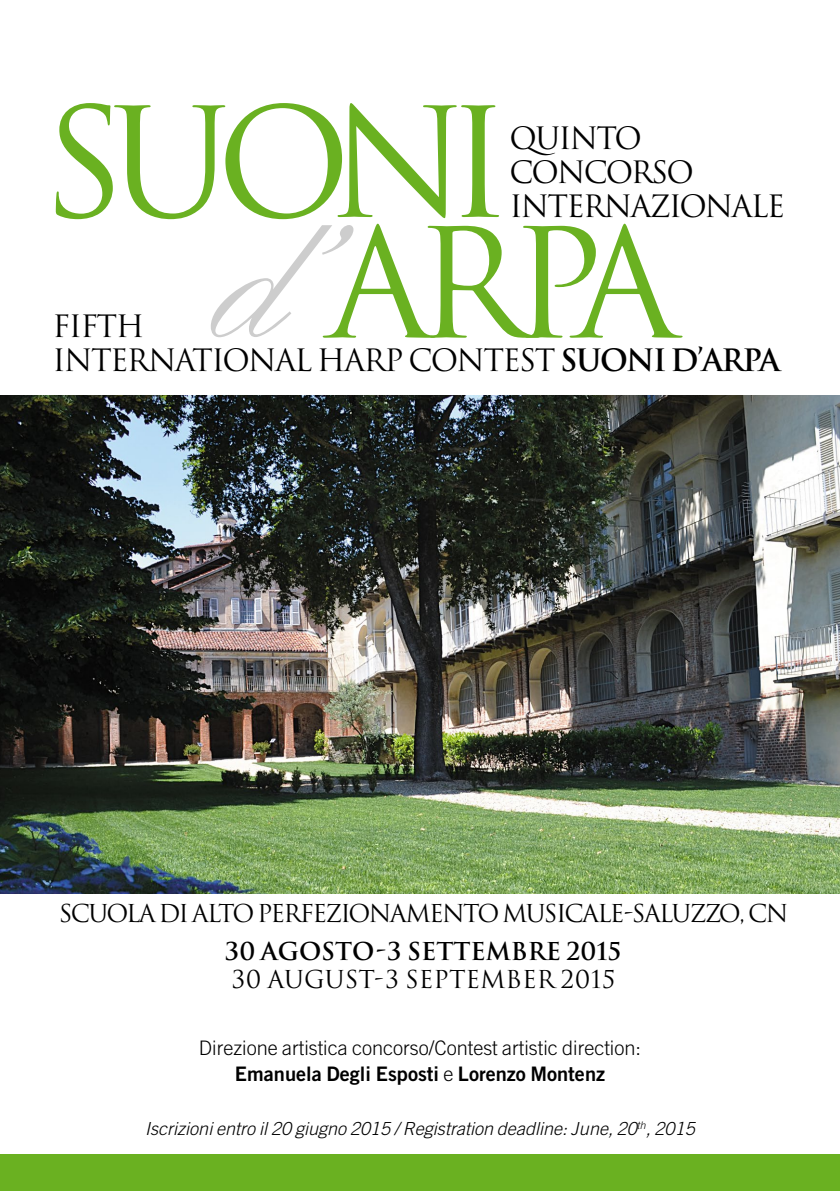
<style>
.page{position:relative;width:840px;height:1191px;background:#fff}
.page>*{position:absolute;margin:0;border:0;box-sizing:border-box;transform-origin:0 0}
.t1{font:148px "Trajan";letter-spacing:-.11em;color:#6ab121}
.t2{font:30px/34px "Trajan";letter-spacing:-.06em;color:#000}
.t3{font:24px "Trajan";letter-spacing:-.07em;color:#000}
.t4{font:700 24px "Trajan";color:#000}
.t5{font:24px "Trajan";color:#000}
.t6{font:300 20px "Trade Gothic";color:#000}
.t7{font:20px "Trade Gothic Bold Two";color:#000}
.t8{font:italic 300 18px "Trade Gothic";color:#000}
.s1{font-family:"Englische Sch T";font-size:183.4px;color:#cdcdcd}
.s2{font-weight:700}
.s3{font-family:"Trade Gothic";font-weight:300}
</style>
<div class="page">
<div style="left:0;top:1154px;width:839px;height:37px;background:#6ab121"></div>
<img style="left:0;top:396px;width:839px;height:497px">
<svg style="left:322px;top:225px;width:31px;height:30px"></svg>
<h1 class="t1" style="left:41px;top:74px;width:471px">SUONI</h1>
<p class="t2" style="left:509px;top:121px;width:277px">QUINTO<br>CONCORSO<br>INTERNAZIONALE</p>
<h1 class="t1" style="left:203px;top:194px;width:475px"><span class="s1">d</span> ARPA</h1>
<p class="t2" style="left:52px;top:309px;width:728px">FIFTH<br>INTERNATIONAL HARP CONTEST <span class="s2">SUONI D’ARPA</span></p>
<p class="t3" style="left:59px;top:899px;width:730px">SCUOLA DI ALTO PERFEZIONAMENTO MUSICALE-SALUZZO, CN</p>
<p class="t4" style="left:225px;top:936px;width:397px">30 AGOSTO-3 SETTEMBRE 2015</p>
<p class="t5" style="left:231px;top:965px;width:385px">30 AUGUST-3 SEPTEMBER 2015</p>
<p class="t6" style="left:199px;top:1035px;width:443px">Direzione artistica concorso/Contest artistic direction:</p>
<p class="t7" style="left:235px;top:1061px;width:371px">Emanuela Degli Esposti <span class="s3">e</span> Lorenzo Montenz</p>
<p class="t8" style="left:145px;top:1117px;width:550px">Iscrizioni entro il 20 giugno 2015 / Registration deadline: June, 20<sup>th</sup>, 2015</p>
</div>
